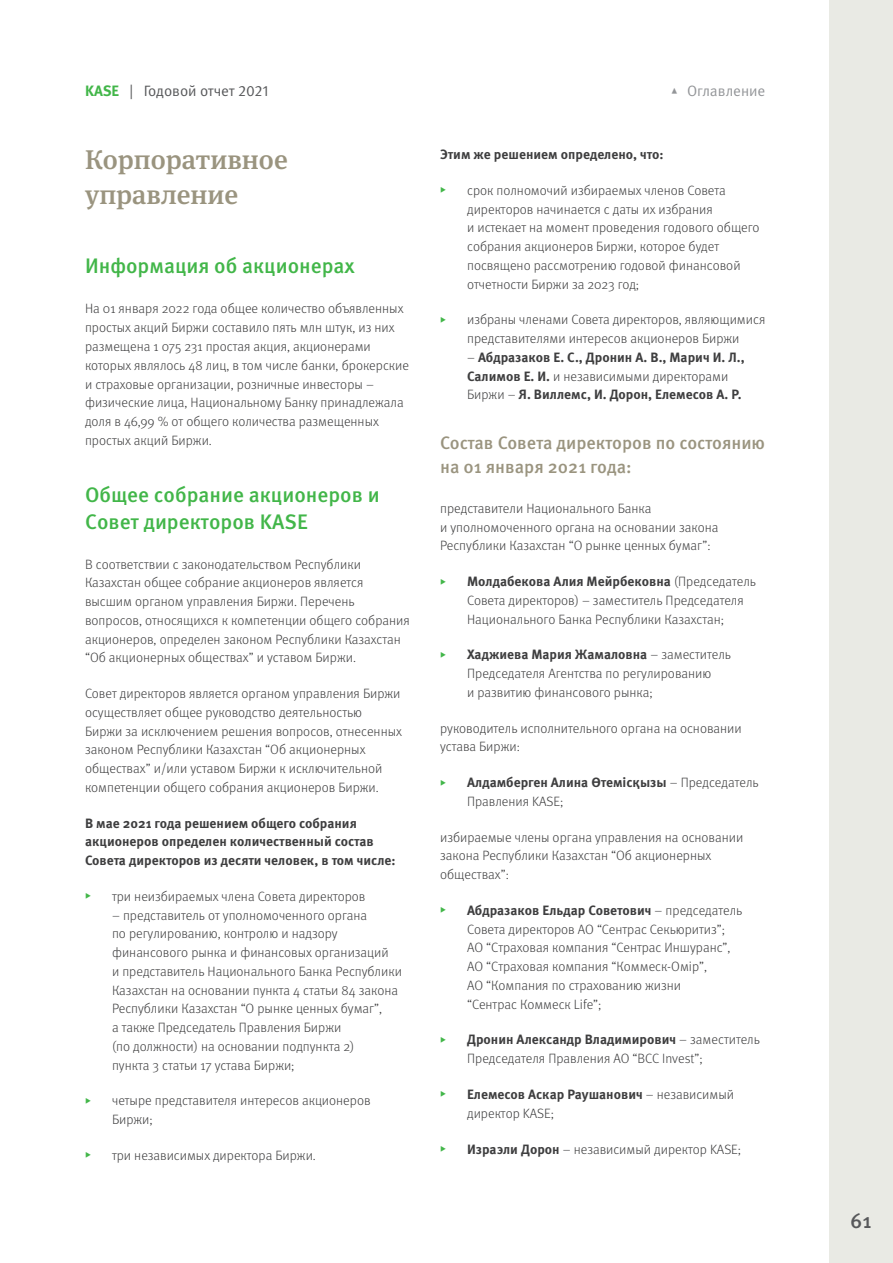
<style>
.page{position:relative;width:893px;height:1263px;background:#fff}
.page>*{position:absolute;margin:0;border:0;box-sizing:border-box;transform-origin:0 0}
.t1{font:500 27px/34.5px "Meta Serif Pro";color:#9a947f}
.t2{font:500 21px/27px "Meta Pro";color:#42b649}
.t3{font:500 21px "Meta Pro";color:#57585a}
.t4{font:500 18px/24px "Meta Pro";color:#9a947f}
.t5{font:15px "Meta Pro Norm";color:#57585a}
.t6{font:15px "Meta Pro Norm";color:#939598}
.t7{font:300 13.5px/18.8px "Meta Pro";color:#3e3e3f}
.t8{font:700 13.5px/18.8px "Meta Pro";color:#3e3e3f}
.s1{font-family:"Meta Pro";font-weight:700;color:#42b649}
.s2{font-size:18px;color:#42b649}
.s3{font-weight:300}
.s4{font-weight:700}
</style>
<div class="page">
<div style="left:829px;top:0;width:64px;height:1263px;background:#e9eae4"></div>
<p class="t5" style="left:85px;top:80px;width:185px"><span class="s1">KASE</span> | Годовой отчет 2021</p>
<p class="t6" style="left:670px;top:80px;width:97px">▴ Оглавление</p>
<h1 class="t1" style="left:85px;top:141px;width:204px">Корпоративное управление</h1>
<h2 class="t2" style="left:85px;top:251px;width:271px">Информация об акционерах</h2>
<p class="t7" style="left:85px;top:299px;width:325px">На 01 января 2022 года общее количество объявленных простых акций Биржи составило пять млн штук, из них размещена 1 075 231 простая акция, акционерами которых являлось 48 лиц, в том числе банки, брокерские и страховые организации, розничные инвесторы – физические лица, Национальному Банку принадлежала доля в 46,99 % от общего количества размещенных простых акций Биржи.</p>
<h2 class="t2" style="left:85px;top:479px;width:296px">Общее собрание акционеров и<br>Совет директоров KASE</h2>
<p class="t7" style="left:85px;top:554px;width:326px">В соответствии с законодательством Республики Казахстан общее собрание акционеров является высшим органом управления Биржи. Перечень вопросов, относящихся к компетенции общего собрания акционеров, определен законом Республики Казахстан “Об акционерных обществах” и уставом Биржи.</p>
<p class="t7" style="left:85px;top:683px;width:319px">Совет директоров является органом управления Биржи осуществляет общее руководство деятельностью Биржи за исключением решения вопросов, отнесенных законом Республики Казахстан “Об акционерных обществах” и/или уставом Биржи к исключительной компетенции общего собрания акционеров Биржи.</p>
<p class="t8" style="left:85px;top:813px;width:312px">В мае 2021 года решением общего собрания акционеров определен количественный состав<br>Совета директоров из десяти человек, в том числе:</p>
<p class="t7" style="left:85px;top:886px;width:282px"><span class="s2">▸</span> три неизбираемых члена Совета директоров</p>
<p class="t7" style="left:112px;top:905px;width:291px">– представитель от уполномоченного органа<br>по регулированию, контролю и надзору финансового рынка и финансовых организаций<br>и представитель Национального Банка Республики Казахстан на основании пункта 4 статьи 84 закона Республики Казахстан “О рынке ценных бумаг”,<br>а также Председатель Правления Биржи<br>(по должности) на основании подпункта 2)<br>пункта 3 статьи 17 устава Биржи;</p>
<p class="t7" style="left:112px;top:1091px;width:260px;text-indent:-27px"><span class="s2">▸</span> четыре представителя интересов акционеров<br>Биржи;</p>
<p class="t7" style="left:85px;top:1145px;width:232px"><span class="s2">▸</span> три независимых директора Биржи.</p>
<p class="t8" style="left:440px;top:144px;width:225px">Этим же решением определено, что:</p>
<p class="t7" style="left:467px;top:180px;width:294px;text-indent:-27px"><span class="s2">▸</span> срок полномочий избираемых членов Совета директоров начинается с даты их избрания<br>и истекает на момент проведения годового общего собрания акционеров Биржи, которое будет посвящено рассмотрению годовой финансовой отчетности Биржи за 2023 год;</p>
<p class="t7" style="left:440px;top:310px;width:327px;text-align:center"><span class="s2">▸</span> избраны членами Совета директоров, являющимися представителями интересов акционеров Биржи</p>
<p class="t8" style="left:467px;top:347px;width:279px"><span class="s3">–</span> Абдразаков Е. С., Дронин А. В., Марич И. Л.,<br>Салимов Е. И. <span class="s3">и независимыми директорами<br>Биржи –</span> Я. Виллемс, И. Дорон, Елемесов А. Р.</p>
<h3 class="t4" style="left:440px;top:429px;width:327px">Состав Совета директоров по состоянию на 01 января 2021 года:</h3>
<p class="t7" style="left:440px;top:498px;width:280px">представители Национального Банка<br>и уполномоченного органа на основании закона<br>Республики Казахстан “О рынке ценных бумаг”:</p>
<p class="t7" style="left:467px;top:571px;width:290px;text-indent:-27px"><span class="s2">▸</span> <span class="s4">Молдабекова Алия Мейрбековна</span> (Председатель<br>Совета директоров) – заместитель Председателя<br>Национального Банка Республики Казахстан;</p>
<p class="t7" style="left:467px;top:645px;width:265px;text-indent:-27px"><span class="s2">▸</span> <span class="s4">Хаджиева Мария Жамаловна</span> – заместитель<br>Председателя Агентства по регулированию<br>и развитию финансового рынка;</p>
<p class="t7" style="left:440px;top:718px;width:303px">руководитель исполнительного органа на основании устава Биржи:</p>
<p class="t7" style="left:467px;top:772px;width:293px;text-indent:-27px"><span class="s2">▸</span> <span class="s4">Алдамберген Алина Өтемісқызы</span> – Председатель<br>Правления KASE;</p>
<p class="t7" style="left:440px;top:827px;width:305px">избираемые члены органа управления на основании закона Республики Казахстан “Об акционерных обществах”:</p>
<p class="t7" style="left:467px;top:900px;width:277px;text-indent:-27px"><span class="s2">▸</span> <span class="s4">Абдразаков Ельдар Советович</span> – председатель Совета директоров АО “Сентрас Секьюритиз”; АО “Страховая компания “Сентрас Иншуранс”, АО “Страховая компания “Коммеск-Омiр”,<br>АО “Компания по страхованию жизни<br>“Сентрас Коммеск Life”;</p>
<p class="t7" style="left:467px;top:1030px;width:294px;text-indent:-27px"><span class="s2">▸</span> <span class="s4">Дронин Александр Владимирович</span> – заместитель<br>Председателя Правления АО “BCC Invest”;</p>
<p class="t7" style="left:467px;top:1084px;width:269px;text-indent:-27px"><span class="s2">▸</span> <span class="s4">Елемесов Аскар Раушанович</span> – независимый директор KASE;</p>
<p class="t7" style="left:440px;top:1139px;width:302px"><span class="s2">▸</span> <span class="s4">Израэли Дорон</span> – независимый директор KASE;</p>
<h2 class="t3" style="left:850px;top:1205px;width:23px">61</h2>
</div>
